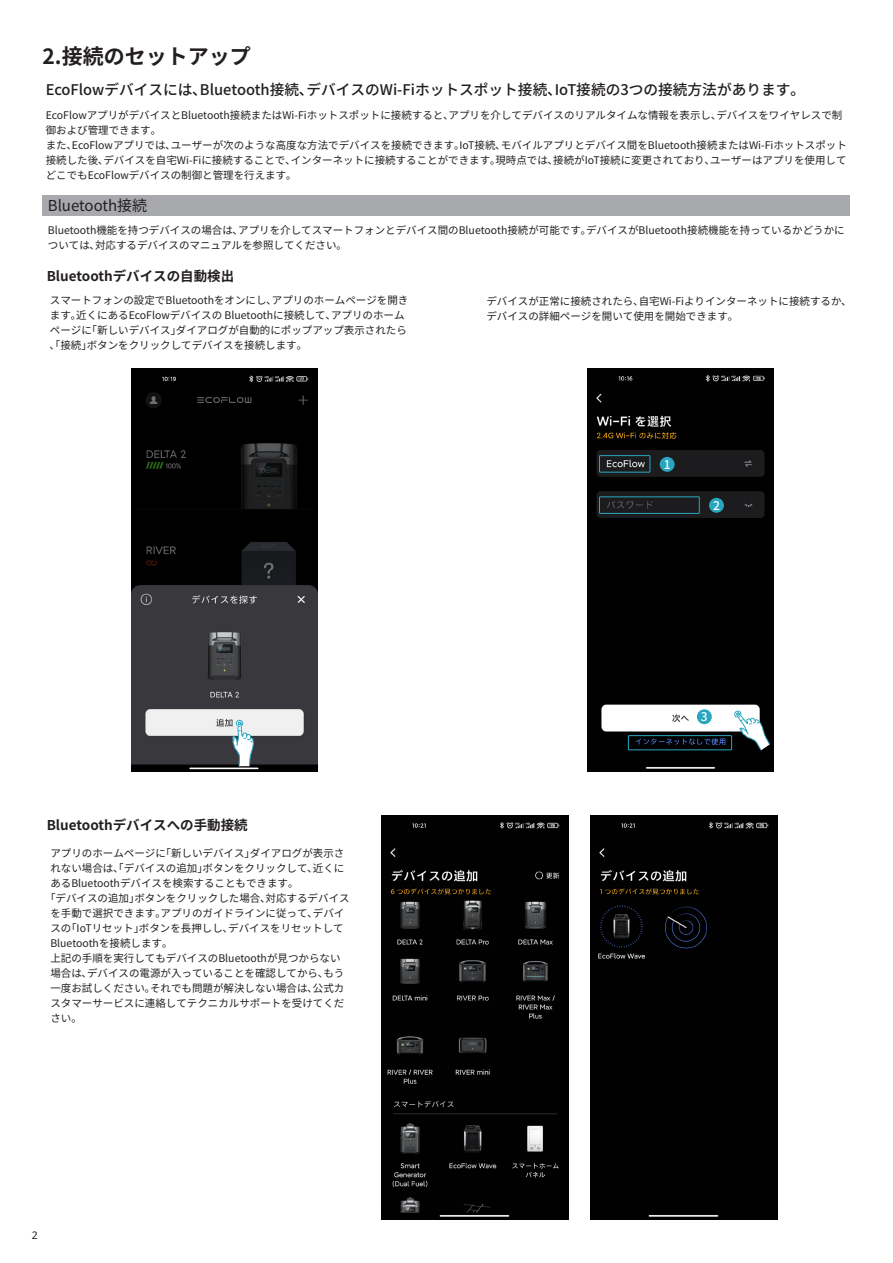
<style>
.page{position:relative;width:893px;height:1263px;background:#fff}
.page>*{position:absolute;margin:0;border:0;box-sizing:border-box;transform-origin:0 0}
.t1{font:700 21px "Noto Sans JP";color:#231f20}
.正文{font:15px "Noto Sans JP";color:#231f20}
.正文-2{font:500 14.7px "Noto Sans JP";color:#231f20}
.正文-3{font:700 13.5px "Noto Sans JP";color:#231f20}
.正文-4{font:500 12px "Noto Sans SC";color:#fff}
.正文-5{font:10.5px/15px "Noto Sans JP";color:#231f20}
.t2{font:10.5px "Noto Sans";color:#231f20}
</style>
<div class="page">
<img style="left:588px;top:368px;width:186px;height:404px">
<img style="left:131px;top:369px;width:186px;height:403px">
<div style="left:43px;top:196px;width:807px;height:20px;background:#a8a9ad"></div>
<svg style="left:232px;top:719px;width:22px;height:48px"></svg>
<div style="left:660px;top:457px;width:15px;height:15px;background:#28a6bf;border-radius:50%"></div>
<div style="left:709px;top:498px;width:15px;height:15px;background:#28a6bf;border-radius:50%"></div>
<div style="left:697px;top:709px;width:15px;height:15px;background:#28a6bf;border-radius:50%"></div>
<div style="left:599px;top:455px;width:51px;height:17px;border:1px solid #28a6bf"></div>
<div style="left:599px;top:496px;width:101px;height:18px;border:1px solid #28a6bf"></div>
<div style="left:628px;top:735px;width:104px;height:15px;border:1px solid #28a6bf"></div>
<svg style="left:733px;top:710px;width:37px;height:41px"></svg>
<img style="left:381px;top:815px;width:187px;height:405px">
<div style="left:591px;top:815px;width:186px;height:405px;background:#010101"></div>
<p class="t1" style="left:43px;top:45px;width:210px">2.接続のセットアップ</p>
<p class="正文-2" style="left:46px;top:81px;width:754px">EcoFlowデバイスには､Bluetooth接続､デバイスのWi-Fiホットスポット接続､IoT接続の3つの接続方法があります｡</p>
<p class="正文-5" style="left:46px;top:108px;width:798px">EcoFlowアプリがデバイスとBluetooth接続またはWi-Fiホットスポットに接続すると､アプリを介してデバイスのリアルタイムな情報を表示し､デバイスをワイヤレスで制御および管理できます｡</p>
<p class="正文-5" style="left:46px;top:138px;width:803px;text-align:justify">また､EcoFlowアプリでは､ユーザーが次のような高度な方法でデバイスを接続できます｡IoT接続､モバイルアプリとデバイス間をBluetooth接続またはWi-Fiホットスポット接続した後､デバイスを自宅Wi-Fiに接続することで､インターネットに接続することができます｡現時点では､接続がIoT接続に変更されており､ユーザーはアプリを使用してどこでもEcoFlowデバイスの制御と管理を行えます｡</p>
<p class="正文" style="left:48px;top:197px;width:101px">Bluetooth接続</p>
<p class="正文-5" style="left:48px;top:223px;width:798px">Bluetooth機能を持つデバイスの場合は､アプリを介してスマートフォンとデバイス間のBluetooth接続が可能です｡デバイスがBluetooth接続機能を持っているかどうかについては､対応するデバイスのマニュアルを参照してください｡</p>
<p class="正文-3" style="left:47px;top:268px;width:189px">Bluetoothデバイスの自動検出</p>
<p class="正文-5" style="left:50px;top:293px;width:360px">スマートフォンの設定でBluetoothをオンにし､アプリのホームページを開きます｡近くにあるEcoFlowデバイスの Bluetoothに接続して､アプリのホームページに｢新しいデバイス｣ダイアログが自動的にポップアップ表示されたら､｢接続｣ボタンをクリックしてデバイスを接続します｡</p>
<p class="正文-5" style="left:486px;top:294px;width:362px">デバイスが正常に接続されたら､自宅Wi-Fiよりインターネットに接続するか､デバイスの詳細ページを開いて使用を開始できます｡</p>
<p class="正文-3" style="left:47px;top:818px;width:202px">Bluetoothデバイスへの手動接続</p>
<p class="正文-5" style="left:50px;top:846px;width:295px;text-align:justify">アプリのホームページに｢新しいデバイス｣ダイアログが表示されない場合は､｢デバイスの追加｣ボタンをクリックして､近くにあるBluetoothデバイスを検索することもできます｡</p>
<p class="正文-5" style="left:50px;top:891px;width:301px">｢デバイスの追加｣ボタンをクリックした場合､対応するデバイスを手動で選択できます｡アプリのガイドラインに従って､デバイスの｢IoTリセット｣ボタンを長押しし､デバイスをリセットして<br>Bluetoothを接続します｡</p>
<p class="正文-5" style="left:50px;top:951px;width:295px">上記の手順を実行してもデバイスのBluetoothが見つからない場合は､デバイスの電源が入っていることを確認してから､もう一度お試しください｡それでも問題が解決しない場合は､公式カスタマーサービスに連絡してテクニカルサポートを受けてください｡</p>
<p class="t2" style="left:32px;top:1229px;width:8px">2</p>
<p class="正文-4" style="left:664px;top:458px;width:8px">1</p>
<p class="正文-4" style="left:713px;top:499px;width:8px">2</p>
<p class="正文-4" style="left:701px;top:710px;width:8px">3</p>
</div>
